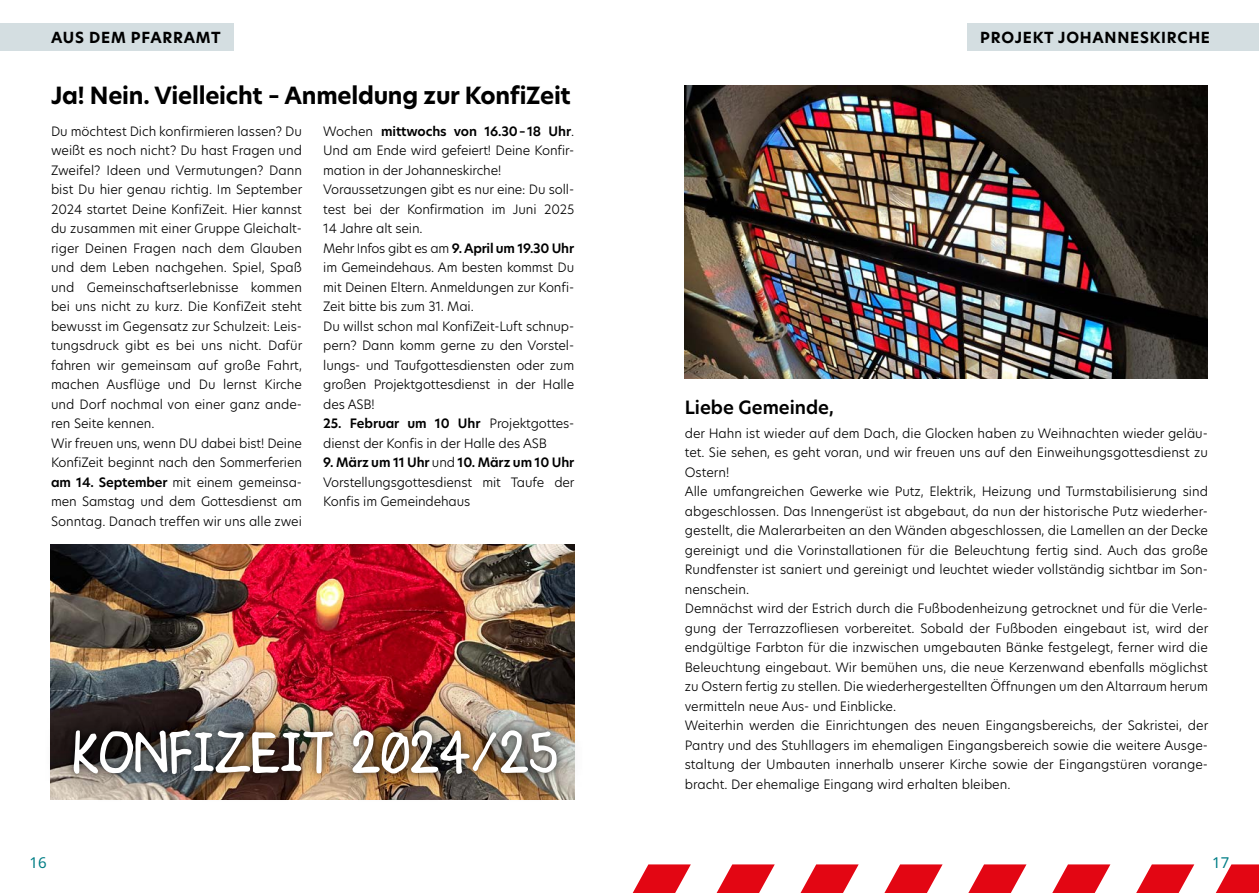
<style>
.page{position:relative;width:1259px;height:893px;background:#fff}
.page>*{position:absolute;margin:0;border:0;box-sizing:border-box;transform-origin:0 0}
.t1{font:70.65px "Key'scomicfont 1";color:#fff}
.t2{font:700 23.25px "New Hero";letter-spacing:-.01em;color:#000}
.t3{font:600 18px "New Hero";color:#000}
.t4{font:700 15px "New Hero";letter-spacing:.05em;color:#000}
.t5{font:15px "Noto Sans";color:#007e86}
.t6{font:300 12.75px/19.5px "New Hero";color:#000}
.s1{font-weight:600}
</style>
<div class="page">
<div style="left:0;top:24px;width:234px;height:27px;background:#d4dee1"></div>
<div style="left:967px;top:24px;width:292px;height:27px;background:#d4dee1"></div>
<svg style="left:632px;top:864px;width:59px;height:29px"></svg>
<svg style="left:1215px;top:864px;width:44px;height:29px"></svg>
<svg style="left:716px;top:864px;width:59px;height:29px"></svg>
<svg style="left:800px;top:864px;width:58px;height:29px"></svg>
<svg style="left:884px;top:864px;width:58px;height:29px"></svg>
<svg style="left:968px;top:864px;width:58px;height:29px"></svg>
<svg style="left:1052px;top:864px;width:58px;height:29px"></svg>
<svg style="left:1136px;top:864px;width:58px;height:29px"></svg>
<img style="left:50px;top:544px;width:524px;height:156px">
<div style="left:43px;top:700px;width:543px;height:104px;background:#000;opacity:.9"></div>
<img style="left:685px;top:85px;width:523px;height:293px">
<p class="t4" style="left:51px;top:28px;width:171px">AUS DEM PFARRAMT</p>
<h2 class="t2" style="left:51px;top:79px;width:521px">Ja! Nein. Vielleicht – Anmeldung zur KonfiZeit</h2>
<p class="t6" style="left:51px;top:121px;width:253px">Du möchtest Dich konfirmieren lassen? Du weißt es noch nicht? Du hast Fragen und Zweifel? Ideen und Vermutungen? Dann bist Du hier genau richtig. Im September 2024 startet Deine KonfiZeit. Hier kannst du zusammen mit einer Gruppe Gleichalt&shy;riger Deinen Fragen nach dem Glauben und dem Leben nachgehen. Spiel, Spaß und Gemeinschaftserlebnisse kommen bei uns nicht zu kurz. Die KonfiZeit steht bewusst im Gegensatz zur Schulzeit: Leis&shy;tungsdruck gibt es bei uns nicht. Dafür fahren wir gemeinsam auf große Fahrt, machen Ausflüge und Du lernst Kirche und Dorf nochmal von einer ganz ande&shy;ren Seite kennen.<br>Wir freuen uns, wenn DU dabei bist! Deine KonfiZeit beginnt nach den Sommerferien <span class="s1">am 14. September</span> mit einem gemeinsa&shy;men Samstag und dem Gottesdienst am Sonntag. Danach treffen wir uns alle zwei</p>
<p class="t6" style="left:323px;top:121px;width:252px">Wochen <span class="s1">mittwochs von 16.30–18 Uhr</span>.<br>Und am Ende wird gefeiert! Deine Konfir&shy;mation in der Johanneskirche!<br>Voraussetzungen gibt es nur eine: Du soll&shy;test bei der Konfirmation im Juni 2025<br>14 Jahre alt sein.<br>Mehr Infos gibt es am <span class="s1">9. April um 19.30 Uhr </span>im Gemeindehaus. Am besten kommst Du mit Deinen Eltern. Anmeldungen zur Konfi-Zeit bitte bis zum 31. Mai.<br>Du willst schon mal KonfiZeit-Luft schnup&shy;pern? Dann komm gerne zu den Vorstel&shy;lungs- und Taufgottesdiensten oder zum großen Projektgottesdienst in der Halle des ASB!</p>
<p class="t6" style="left:323px;top:413px;width:252px"><span class="s1">25. Februar um 10 Uhr</span> Projektgottes&shy;dienst der Konfis in der Halle des ASB</p>
<p class="t6" style="left:323px;top:452px;width:253px;text-align:justify"><span class="s1">9. März um 11 Uhr</span> und <span class="s1">10. März um 10 Uhr </span>Vorstellungsgottesdienst mit Taufe der Konfis im Gemeindehaus</p>
<h1 class="t1" style="left:73px;top:730px;width:486px">KONFIZEIT 2024/25</h1>
<p class="t4" style="left:980px;top:28px;width:231px">PROJEKT JOHANNESKIRCHE</p>
<h3 class="t3" style="left:685px;top:395px;width:151px">Liebe Gemeinde,</h3>
<p class="t6" style="left:685px;top:423px;width:525px">der Hahn ist wieder auf dem Dach, die Glocken haben zu Weihnachten wieder geläu&shy;tet. Sie sehen, es geht voran, und wir freuen uns auf den Einweihungsgottesdienst zu Ostern!<br>Alle umfangreichen Gewerke wie Putz, Elektrik, Heizung und Turmstabilisierung sind abgeschlossen. Das Innengerüst ist abgebaut, da nun der historische Putz wiederher&shy;gestellt, die Malerarbeiten an den Wänden abgeschlossen, die Lamellen an der Decke gereinigt und die Vorinstallationen für die Beleuchtung fertig sind. Auch das große Rundfenster ist saniert und gereinigt und leuchtet wieder vollständig sichtbar im Son&shy;nenschein.<br>Demnächst wird der Estrich durch die Fußbodenheizung getrocknet und für die Verle&shy;gung der Terrazzofliesen vorbereitet. Sobald der Fußboden eingebaut ist, wird der endgültige Farbton für die inzwischen umgebauten Bänke festgelegt, ferner wird die Beleuchtung eingebaut. Wir bemühen uns, die neue Kerzenwand ebenfalls möglichst zu Ostern fertig zu stellen. Die wiederhergestellten Öffnungen um den Altarraum herum vermitteln neue Aus- und Einblicke.<br>Weiterhin werden die Einrichtungen des neuen Eingangsbereichs, der Sakristei, der Pantry und des Stuhllagers im ehemaligen Eingangsbereich sowie die weitere Ausge&shy;staltung der Umbauten innerhalb unserer Kirche sowie der Eingangstüren vorange&shy;bracht. Der ehemalige Eingang wird erhalten bleiben.</p>
<p class="t5" style="left:30px;top:852px;width:19px">16</p>
<p class="t5" style="left:1212px;top:852px;width:19px">17</p>
</div>
